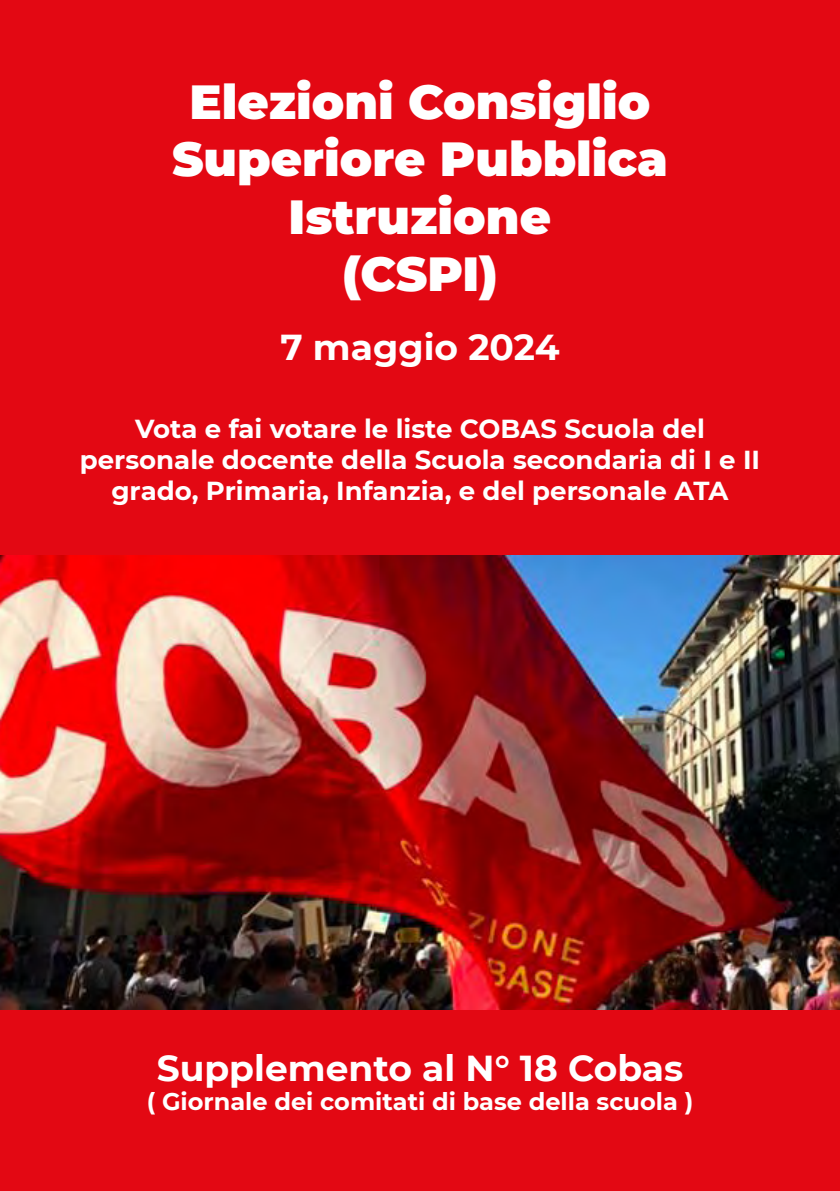
<style>
.page{position:relative;width:840px;height:1191px;background:#fff}
.page>*{position:absolute;margin:0;border:0;box-sizing:border-box;transform-origin:0 0}
.t1{font:900 48px/57.6px "Montserrat";color:#fff;text-align:center}
.t2{font:700 36px "Montserrat";color:#fff}
.t3{font:700 26px/31.2px "Montserrat";color:#fff;text-align:center}
.t4{font:700 24px "Montserrat";color:#fff}
</style>
<div class="page">
<div style="left:0;top:0;width:839px;height:1191px;background:#e30813"></div>
<img style="left:0;top:556px;width:839px;height:453px">
<h1 class="t1" style="left:172px;top:70px;width:497px">Elezioni Consiglio<br>Superiore Pubblica<br>Istruzione<br>(CSPI)</h1>
<h2 class="t2" style="left:280px;top:321px;width:280px">7 maggio 2024</h2>
<p class="t3" style="left:80px;top:411px;width:681px">Vota e fai votare le liste COBAS Scuola del personale docente della Scuola secondaria di I e II grado, Primaria, Infanzia, e del personale ATA</p>
<h2 class="t2" style="left:156px;top:1042px;width:528px">Supplemento al N° 18 Cobas</h2>
<p class="t4" style="left:147px;top:1084px;width:548px">( Giornale dei comitati di base della scuola )</p>
</div>
